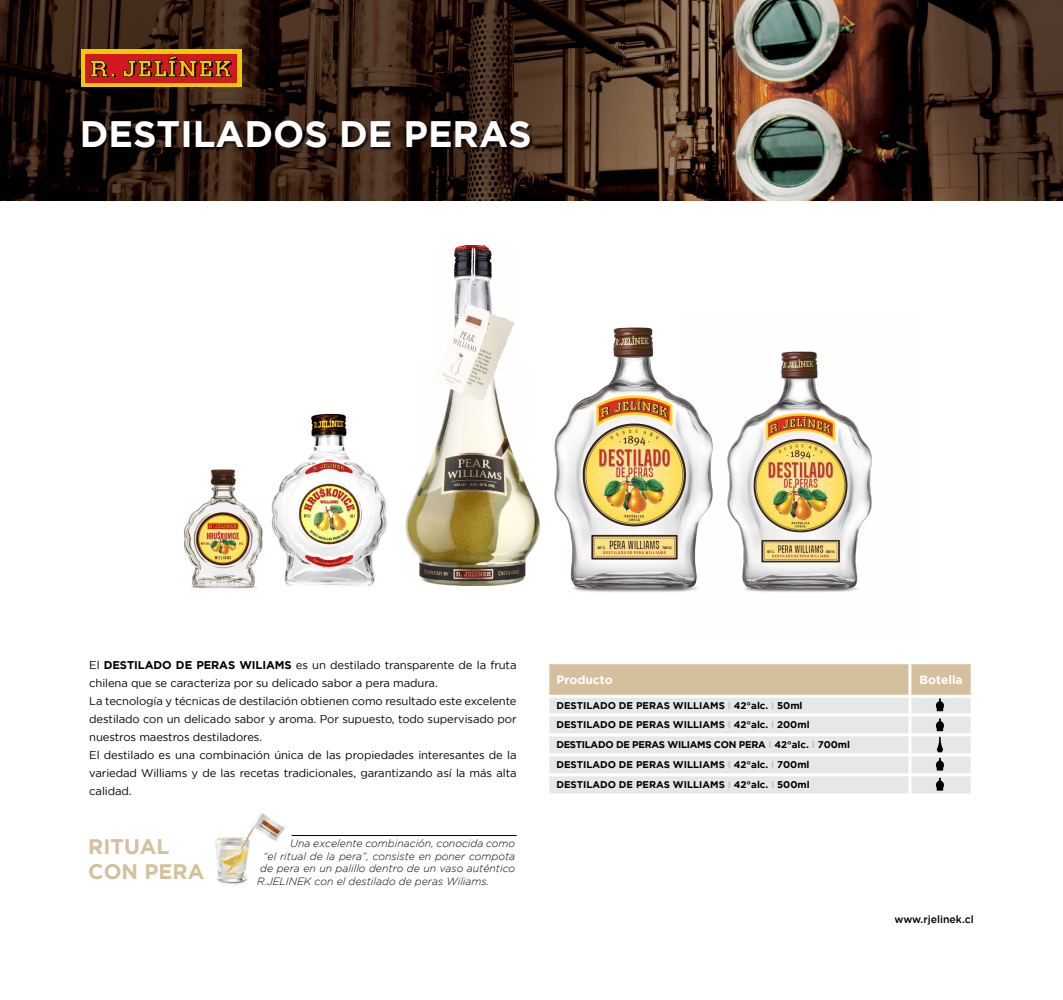
<style>
.page{position:relative;width:1063px;height:1000px;background:#fff}
.page>*{position:absolute;margin:0;border:0;box-sizing:border-box;transform-origin:0 0}
.t1{font:700 36.75px "Gotham";color:#fff}
.t2{font:700 21px/25.2px "Gotham";color:#d4c09d}
.t3{font:700 12px "Gotham";color:#fff}
.t4{font:11.25px/18px "Gotham";letter-spacing:-.01em;color:#000}
.t5{font:italic 300 10.5px "Gotham";color:#000}
.t6{font:500 10.5px "Gotham";color:#000}
.t7{font:700 9.75px/19.8px "Gotham";color:#000}
.s1{font-weight:700}
.s2{color:#d4c09d}
</style>
<div class="page">
<img style="left:0;top:0;width:1063px;height:200px">
<div style="left:83px;top:121px;width:451px;height:30px;background:#000;opacity:.75"></div>
<img style="left:215px;top:813px;width:70px;height:72px">
<div style="left:81px;top:49px;width:161px;height:38px;background:#f4c900"></div>
<div style="left:85px;top:54px;width:152px;height:28px;background:#d31820"></div>
<svg style="left:91px;top:60px;width:25px;height:17px"></svg>
<svg style="left:123px;top:55px;width:109px;height:22px"></svg>
<img style="left:276px;top:413px;width:111px;height:173px">
<img style="left:183px;top:469px;width:93px;height:120px">
<img style="left:406px;top:245px;width:97px;height:340px">
<img style="left:503px;top:318px;width:178px;height:274px">
<img style="left:681px;top:351px;width:191px;height:241px">
<svg style="left:548px;top:664px;width:424px;height:129px"></svg>
<hr style="left:292px;top:835px;width:225px;height:1px;background:#000">
<h1 class="t1" style="left:80px;top:112px;width:454px">DESTILADOS DE PERAS</h1>
<p class="t4" style="left:89px;top:655px;width:429px">El <span class="s1">DESTILADO DE PERAS WILIAMS</span> es un destilado transparente de la fruta chilena que se caracteriza por su delicado sabor a pera madura.<br>La tecnología y técnicas de destilación obtienen como resultado este excelente destilado con un delicado sabor y aroma. Por supuesto, todo supervisado por nuestros maestros destiladores.<br>El destilado es una combinación única de las propiedades interesantes de la variedad Williams y de las recetas tradicionales, garantizando así la más alta calidad.</p>
<h2 class="t2" style="left:88px;top:833px;width:118px">RITUAL<br>CON PERA</h2>
<p class="t5" style="left:290px;top:837px;width:226px">Una excelente combinación, conocida como</p>
<p class="t5" style="left:263px;top:849px;width:253px">“el ritual de la pera”, consiste en poner compota</p>
<p class="t5" style="left:260px;top:862px;width:257px">de pera en un palillo dentro de un vaso auténtico</p>
<p class="t5" style="left:257px;top:875px;width:233px">R.JELINEK con el destilado de peras Wiliams.</p>
<p class="t3" style="left:556px;top:672px;width:58px">Producto</p>
<p class="t3" style="left:919px;top:672px;width:45px">Botella</p>
<p class="t7" style="left:556px;top:695px;width:295px">DESTILADO DE PERAS WILLIAMS <span class="s2">I</span> 42°alc. <span class="s2">I</span> 50ml DESTILADO DE PERAS WILLIAMS <span class="s2">I</span> 42°alc. <span class="s2">I</span> 200ml DESTILADO DE PERAS WILIAMS CON PERA <span class="s2">I</span> 42°alc. <span class="s2">I</span> 700ml DESTILADO DE PERAS WILLIAMS <span class="s2">I</span> 42°alc. <span class="s2">I</span> 700ml DESTILADO DE PERAS WILLIAMS <span class="s2">I</span> 42°alc. <span class="s2">I</span> 500ml</p>
<p class="t6" style="left:894px;top:913px;width:81px">www.rjelinek.cl</p>
</div>
